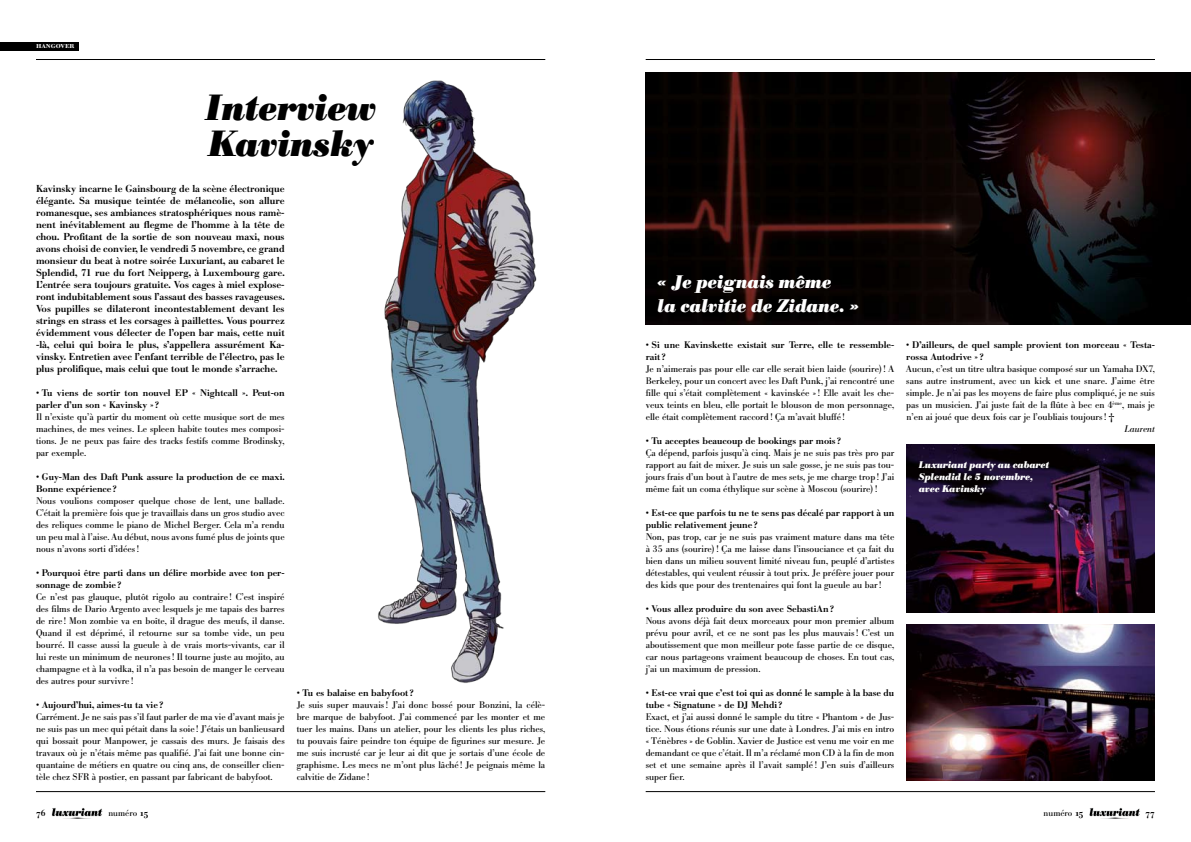
<style>
.page{position:relative;width:1191px;height:842px;background:#fff}
.page>*{position:absolute;margin:0;border:0;box-sizing:border-box;transform-origin:0 0}
.t1{font:36px/36px "Bodoni BE Bold Italic Os F";color:#000}
.t2{font:18px/24px "Bodoni BE Bold Italic Os F";color:#fff}
.t3{font:500 10px/12px "Bodoni BE";color:#000;text-align:justify}
.t4{font:9.5px/12px "Bodoni BE";color:#000;text-align:justify}
.t5{font:500 9.5px/12px "Bodoni BE";color:#000}
.t6{font:italic 700 9.5px/12px "Bodoni BE";color:#fff}
.t7{font:italic 9.5px "Bodoni BE";color:#000}
.t8{font:9px "Bodoni BE";color:#000}
.t9{font:9px "Bodoni BE Medium Exp";color:#fff}
.s1{font-family:"Bodoni BE Medium Exp"}
</style>
<div class="page">
<img style="left:645px;top:72px;width:546px;height:252px">
<img style="left:378px;top:80px;width:159px;height:603px">
<img style="left:906px;top:444px;width:249px;height:168px">
<img style="left:906px;top:624px;width:249px;height:156px">
<div style="left:0;top:42px;width:78px;height:9px;background:#000"></div>
<hr style="left:36px;top:791px;width:509px;height:1px;background:#000">
<svg style="left:52px;top:808px;width:51px;height:11px"></svg>
<hr style="left:645px;top:59px;width:510px;height:1px;background:#000">
<hr style="left:645px;top:791px;width:510px;height:1px;background:#000">
<hr style="left:36px;top:59px;width:509px;height:1px;background:#000">
<svg style="left:1089px;top:808px;width:51px;height:11px"></svg>
<p class="t9" style="left:36px;top:41px;width:40px">hangover</p>
<h1 class="t1" style="left:205px;top:90px;width:172px">Interview<br>Kavinsky</h1>
<p class="t3" style="left:36px;top:183px;width:250px">Kavinsky incarne le Gainsbourg de la scène électronique élégante. Sa musique teintée de mélancolie, son allure romanesque, ses ambiances stratosphériques nous ramè&shy;nent inévitablement au flegme de l’homme à la tête de chou. Profitant de la sortie de son nouveau maxi, nous avons choisi de convier, le vendredi 5 novembre, ce grand monsieur du beat à notre soirée Luxuriant, au cabaret le Splendid, 71 rue du fort Neipperg, à Luxembourg gare.<br>L’entrée sera toujours gratuite. Vos cages à miel explose&shy;ront indubitablement sous l’assaut des basses ravageuses.<br>Vos pupilles se dilateront incontestablement devant les strings en strass et les corsages à paillettes. Vous pourrez évidemment vous délecter de l’open bar mais, cette nuit -là, celui qui boira le plus, s’appellera assurément Ka&shy;vinsky. Entretien avec l’enfant terrible de l’électro, pas le plus prolifique, mais celui que tout le monde s’arrache.</p>
<p class="t5" style="left:36px;top:387px;width:250px">• Tu viens de sortir ton nouvel EP « Nightcall ». Peut-on parler d’un son « Kavinsky » ?</p>
<p class="t4" style="left:36px;top:411px;width:250px">Il n’existe qu’à partir du moment où cette musique sort de mes machines, de mes veines. Le spleen habite toutes mes composi&shy;tions. Je ne peux pas faire des tracks festifs comme Brodinsky, par exemple.</p>
<p class="t5" style="left:36px;top:471px;width:250px">• Guy-Man des Daft Punk assure la production de ce maxi.<br>Bonne expérience ?</p>
<p class="t4" style="left:36px;top:495px;width:250px">Nous voulions composer quelque chose de lent, une ballade.<br>C’était la première fois que je travaillais dans un gros studio avec des reliques comme le piano de Michel Berger. Cela m’a rendu un peu mal à l’aise. Au début, nous avons fumé plus de joints que nous n’avons sorti d’idées!</p>
<p class="t5" style="left:36px;top:567px;width:250px">• Pourquoi être parti dans un délire morbide avec ton per&shy;sonnage de zombie ?</p>
<p class="t4" style="left:36px;top:591px;width:250px">Ce n’est pas glauque, plutôt rigolo au contraire ! C’est inspiré des films de Dario Argento avec lesquels je me tapais des barres de rire ! Mon zombie va en boîte, il drague des meufs, il danse.<br>Quand il est déprimé, il retourne sur sa tombe vide, un peu bourré. Il casse aussi la gueule à de vrais morts-vivants, car il lui reste un minimum de neurones! Il tourne juste au mojito, au champagne et à la vodka, il n’a pas besoin de manger le cerveau des autres pour survivre !</p>
<p class="t5" style="left:36px;top:699px;width:129px">• Aujourd’hui, aimes-tu ta vie ?</p>
<p class="t4" style="left:36px;top:711px;width:250px">Carrément. Je ne sais pas s’il faut parler de ma vie d’avant mais je ne suis pas un mec qui pétait dans la soie ! J’étais un banlieusard qui bossait pour Manpower, je cassais des murs. Je faisais des travaux où je n’étais même pas qualifié. J’ai fait une bonne cin&shy;quantaine de métiers en quatre ou cinq ans, de conseiller clien&shy;tèle chez SFR à postier, en passant par fabricant de babyfoot.</p>
<p class="t5" style="left:297px;top:687px;width:119px">• Tu es balaise en babyfoot ?</p>
<p class="t4" style="left:297px;top:699px;width:250px">Je suis super mauvais! J’ai donc bossé pour Bonzini, la célè&shy;bre marque de babyfoot. J’ai commencé par les monter et me tuer les mains. Dans un atelier, pour les clients les plus riches, tu pouvais faire peindre ton équipe de figurines sur mesure. Je me suis incrusté car je leur ai dit que je sortais d’une école de graphisme. Les mecs ne m’ont plus lâché ! Je peignais même la calvitie de Zidane !</p>
<h2 class="t2" style="left:657px;top:270px;width:203px">« Je peignais même<br>la calvitie de Zidane. »</h2>
<p class="t5" style="left:645px;top:339px;width:250px">• Si une Kavinskette existait sur Terre, elle te ressemble&shy;rait ?</p>
<p class="t4" style="left:645px;top:363px;width:250px">Je n’aimerais pas pour elle car elle serait bien laide (sourire)! A Berkeley, pour un concert avec les Daft Punk, j’ai rencontré une fille qui s’était complètement « kavinskée »! Elle avait les che&shy;veux teints en bleu, elle portait le blouson de mon personnage, elle était complètement raccord! Ça m’avait bluffé !</p>
<p class="t5" style="left:645px;top:435px;width:197px">• Tu acceptes beaucoup de bookings par mois ?</p>
<p class="t4" style="left:645px;top:447px;width:250px">Ça dépend, parfois jusqu’à cinq. Mais je ne suis pas très pro par rapport au fait de mixer. Je suis un sale gosse, je ne suis pas tou&shy;jours frais d’un bout à l’autre de mes sets, je me charge trop! J’ai même fait un coma éthylique sur scène à Moscou (sourire)!</p>
<p class="t5" style="left:645px;top:507px;width:250px">• Est-ce que parfois tu ne te sens pas décalé par rapport à un public relativement jeune ?</p>
<p class="t4" style="left:645px;top:531px;width:250px">Non, pas trop, car je ne suis pas vraiment mature dans ma tête à 35 ans (sourire)! Ça me laisse dans l’insouciance et ça fait du bien dans un milieu souvent limité niveau fun, peuplé d’artistes détestables, qui veulent réussir à tout prix. Je préfère jouer pour des kids que pour des trentenaires qui font la gueule au bar!</p>
<p class="t5" style="left:645px;top:603px;width:190px">• Vous allez produire du son avec SebastiAn?</p>
<p class="t4" style="left:645px;top:615px;width:250px">Nous avons déjà fait deux morceaux pour mon premier album prévu pour avril, et ce ne sont pas les plus mauvais! C’est un aboutissement que mon meilleur pote fasse partie de ce disque, car nous partageons vraiment beaucoup de choses. En tout cas, j’ai un maximum de pression.</p>
<p class="t5" style="left:645px;top:687px;width:250px">• Est-ce vrai que c’est toi qui as donné le sample à la base du tube « Signatune » de DJ Mehdi ?</p>
<p class="t4" style="left:645px;top:711px;width:250px">Exact, et j’ai aussi donné le sample du titre « Phantom » de Jus&shy;tice. Nous étions réunis sur une date à Londres. J’ai mis en intro « Ténèbres » de Goblin. Xavier de Justice est venu me voir en me demandant ce que c’était. Il m’a réclamé mon CD à la fin de mon set et une semaine après il l’avait samplé ! J’en suis d’ailleurs super fier.</p>
<p class="t5" style="left:906px;top:339px;width:250px">• D’ailleurs, de quel sample provient ton morceau « Testa&shy;rossa Autodrive » ?</p>
<p class="t4" style="left:906px;top:363px;width:250px">Aucun, c’est un titre ultra basique composé sur un Yamaha DX7, sans autre instrument, avec un kick et une snare. J’aime être simple. Je n’ai pas les moyens de faire plus compliqué, je ne suis pas un musicien. J’ai juste fait de la flûte à bec en 4<sup>ème</sup>, mais je n’en ai joué que deux fois car je l’oubliais toujours! †</p>
<p class="t7" style="left:1124px;top:423px;width:32px">Laurent</p>
<p class="t6" style="left:918px;top:459px;width:132px">Luxuriant party au cabaret<br>Splendid le 5 novembre, avec Kavinsky</p>
<p class="t8" style="left:108px;top:808px;width:41px">numéro <span class="s1">15</span></p>
<p class="t8" style="left:1043px;top:808px;width:41px">numéro <span class="s1">15</span></p>
</div>
